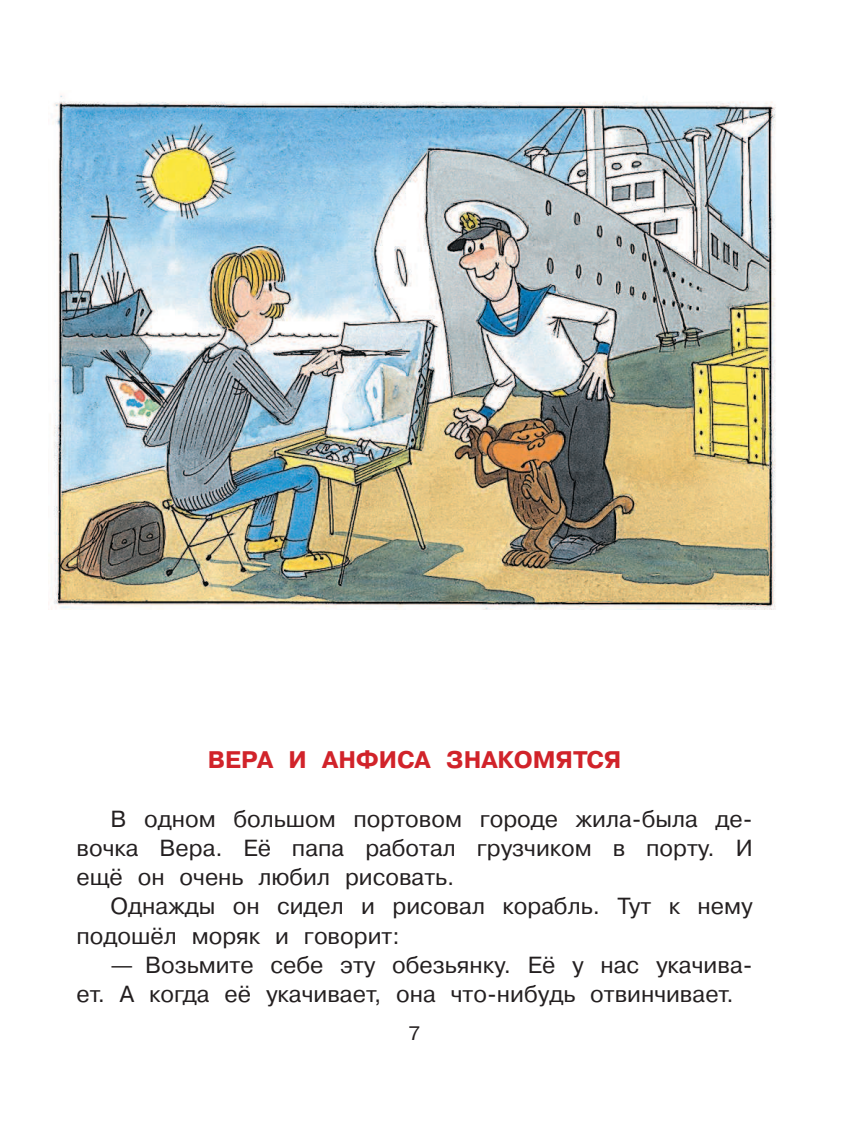
<style>
.page{position:relative;width:859px;height:1127px;background:#fff}
.page>*{position:absolute;margin:0;border:0;box-sizing:border-box;transform-origin:0 0}
.t1{font:700 24px "Pragmatica C";color:#d1232a}
.t2{font:23.25px/29.2px "Pragmatica C";color:#231f20}
.t3{font:19.5px "Pragmatica C";color:#231f20}
</style>
<div class="page">
<img style="left:51px;top:95px;width:725px;height:514px">
<p class="t1" style="left:208px;top:750px;width:415px">ВЕРА И АНФИСА ЗНАКОМЯТСЯ</p>
<p class="t2" style="left:77px;top:805px;width:678px;text-align:justify;text-indent:34px">В одном большом портовом городе жила-была де&shy;вочка Вера. Её папа работал грузчиком в порту. И ещё он очень любил рисовать.</p>
<p class="t2" style="left:77px;top:893px;width:678px;text-indent:34px">Однажды он сидел и рисовал корабль. Тут к нему подошёл моряк и говорит:</p>
<p class="t2" style="left:77px;top:952px;width:678px;text-indent:34px">— Возьмите себе эту обезьянку. Её у нас укачива&shy;ет. А когда её укачивает, она что-нибудь отвинчивает.</p>
<p class="t3" style="left:409px;top:1026px;width:13px">7</p>
</div>
